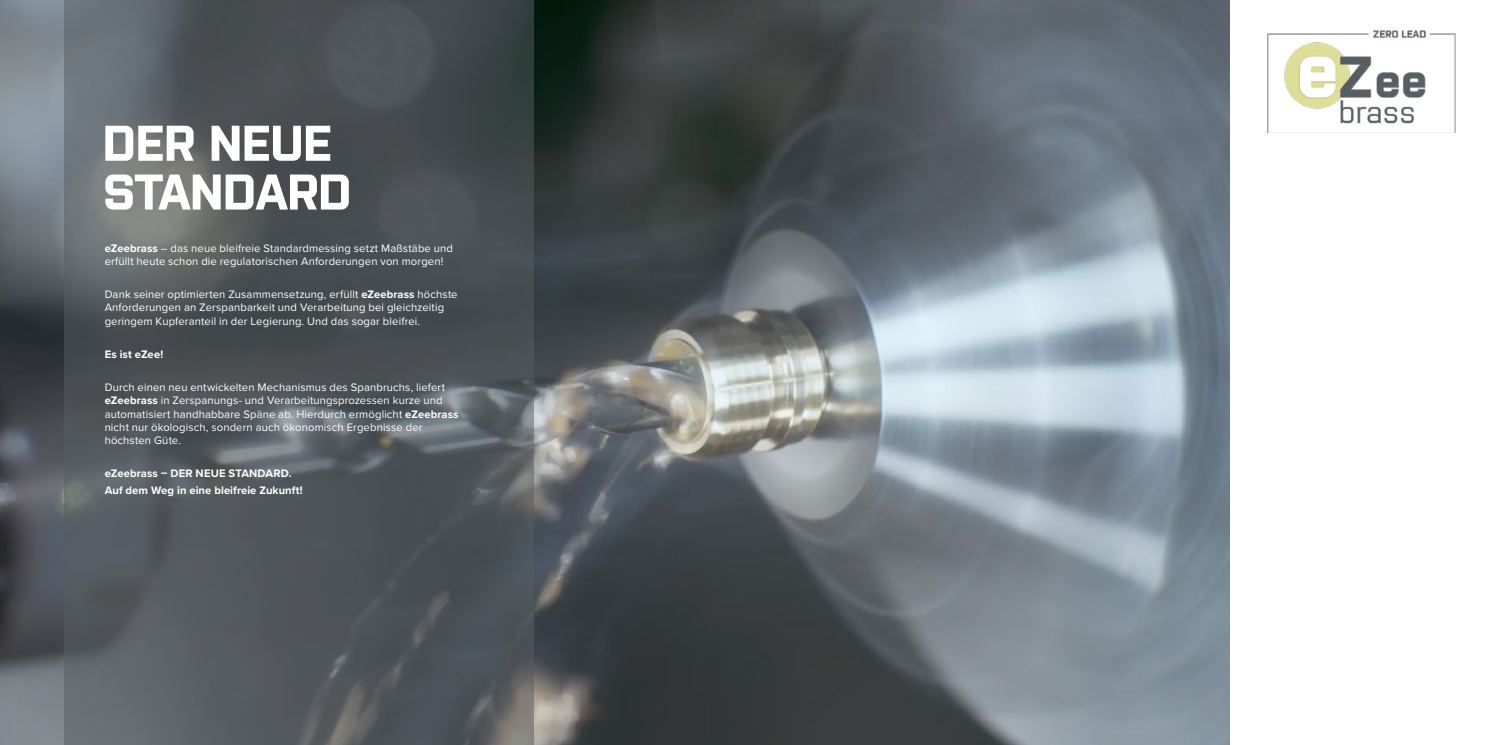
<style>
.page{position:relative;width:1489px;height:745px;background:#fff}
.page>*{position:absolute;margin:0;border:0;box-sizing:border-box;transform-origin:0 0}
.t1{font:700 50px/48.8px "Purista";letter-spacing:-.02em;color:#fff}
.t2{font:11.25px/13.1px "Proxima Nova";letter-spacing:.01em;color:#fff}
.t3{font:700 11.25px/16.6px "Proxima Nova";letter-spacing:.01em;color:#fff}
.s1{font-weight:700}
</style>
<div class="page">
<img style="left:0;top:0;width:1228px;height:744px">
<svg style="left:64px;top:0;width:469px;height:744px;background:#52575b"></svg>
<img style="left:1267px;top:30px;width:189px;height:103px">
<h1 class="t1" style="left:102px;top:118px;width:251px">DER NEUE<br>STANDARD</h1>
<p class="t2" style="left:105px;top:241px;width:350px"><span class="s1">eZeebrass</span> – das neue bleifreie Standardmessing setzt Maßstäbe und erfüllt heute schon die regulatorischen Anforderungen von morgen!</p>
<p class="t2" style="left:105px;top:287px;width:354px">Dank seiner optimierten Zusammensetzung, erfüllt <span class="s1">eZeebrass</span> höchste<br>Anforderungen an Zerspanbarkeit und Verarbeitung bei gleichzeitig geringem Kupferanteil in der Legierung. Und das sogar bleifrei.</p>
<p class="t3" style="left:105px;top:345px;width:60px">Es ist eZee!</p>
<p class="t2" style="left:105px;top:380px;width:355px">Durch einen neu entwickelten Mechanismus des Spanbruchs, liefert <span class="s1">eZeebrass</span> in Zerspanungs- und Verarbeitungsprozessen kurze und automatisiert handhabbare Späne ab. Hierdurch ermöglicht <span class="s1">eZeebrass </span>nicht nur ökologisch, sondern auch ökonomisch Ergebnisse der höchsten Güte.</p>
<p class="t3" style="left:105px;top:464px;width:200px">eZeebrass – DER NEUE STANDARD.<br>Auf dem Weg in eine bleifreie Zukunft!</p>
</div>
